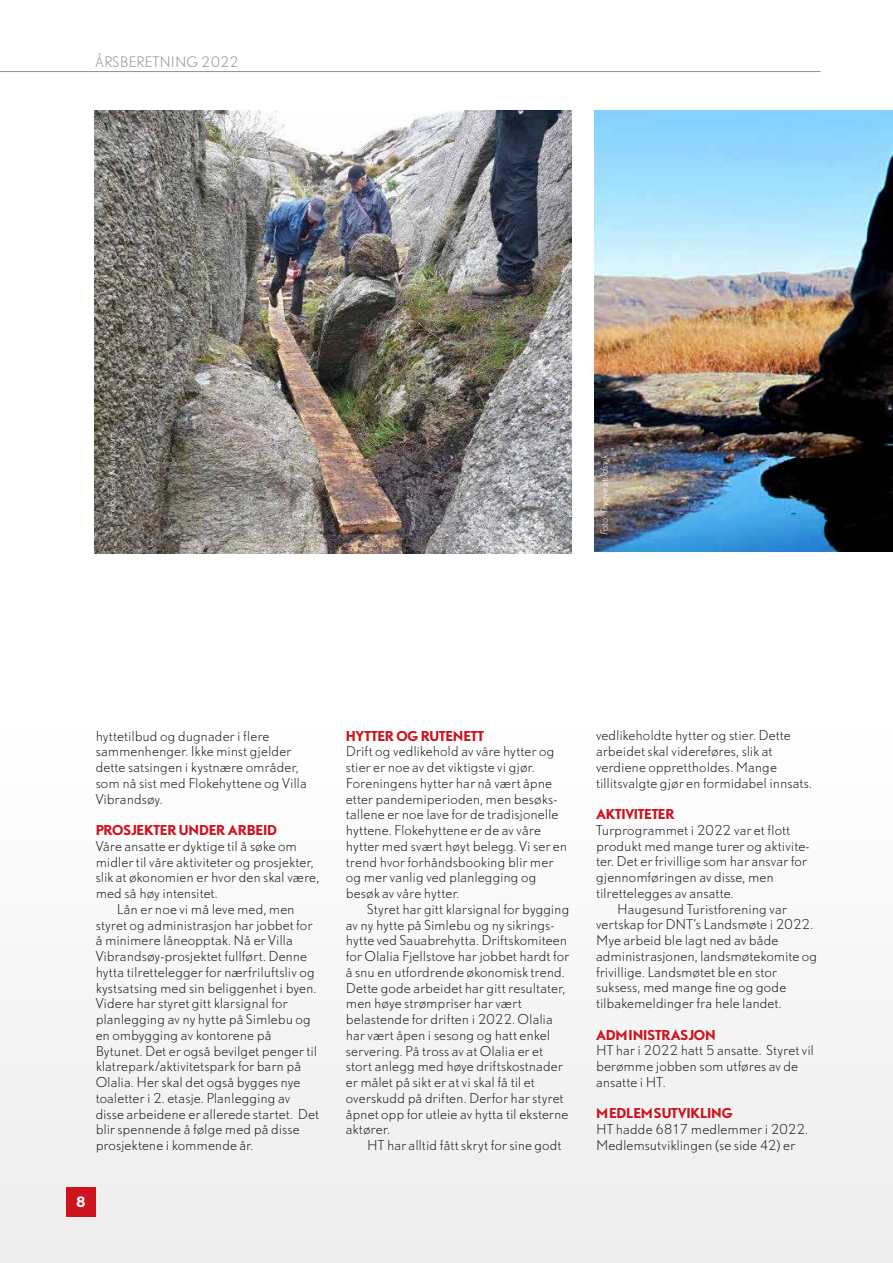
<style>
.page{position:relative;width:893px;height:1263px;background:#fff}
.page>*{position:absolute;margin:0;border:0;box-sizing:border-box;transform-origin:0 0}
.t1{font:300 13.5px "DTL Nobel TOT";color:#929292}
.t2{font:700 13.5px "DTL Nobel TOT";color:#fff}
.t3{font:300 12.75px/15.8px "DTL Nobel TOT";color:#1d1d1b}
.t4{font:700 12.75px "DTL Nobel TOT";letter-spacing:-.01em;color:#cd141e}
.t5{font:italic 300 9px "DTL Nobel TOT";color:#fff}
</style>
<div class="page">
<div style="left:0;top:726px;width:893px;height:537px;background:#f6f6f6"></div>
<hr style="left:0;top:71px;width:821px;height:1px;background:#929292">
<div style="left:66px;top:1187px;width:30px;height:30px;background:#cd141e"></div>
<img style="left:94px;top:111px;width:477px;height:443px">
<img style="left:594px;top:111px;width:299px;height:440px">
<p class="t1" style="left:95px;top:53px;width:145px">ÅRSBERETNING 2022</p>
<p class="t5" style="left:106px;top:517px;width:86px;rotate:-90deg">Foto: Geir Kvassheim</p>
<p class="t5" style="left:598px;top:535px;width:82px;rotate:-90deg">Foto: Trygve Studsvik</p>
<p class="t3" style="left:96px;top:728px;width:213px">hyttetilbud og dugnader i flere sammenhenger. Ikke minst gjelder dette satsingen i kystnære områder, som nå sist med Flokehyttene og Villa<br>Vibrandsøy.</p>
<p class="t4" style="left:96px;top:821px;width:183px">PROSJEKTER UNDER ARBEID</p>
<p class="t3" style="left:96px;top:838px;width:203px">Våre ansatte er dyktige til å søke om</p>
<p class="t3" style="left:96px;top:854px;width:219px">midler til våre aktiviteter og prosjekter,</p>
<p class="t3" style="left:96px;top:869px;width:225px">slik at økonomien er hvor den skal være,</p>
<p class="t3" style="left:96px;top:885px;width:124px">med så høy intensitet.</p>
<p class="t3" style="left:117px;top:901px;width:179px">Lån er noe vi må leve med, men</p>
<p class="t3" style="left:96px;top:917px;width:218px">styret og administrasjon har jobbet for</p>
<p class="t3" style="left:96px;top:932px;width:199px">å minimere låneopptak. Nå er Villa</p>
<p class="t3" style="left:96px;top:948px;width:213px">Vibrandsøy-prosjektet fullført. Denne</p>
<p class="t3" style="left:96px;top:964px;width:221px">hytta tilrettelegger for nærfriluftsliv og</p>
<p class="t3" style="left:96px;top:980px;width:222px">kystsatsing med sin beliggenhet i byen.</p>
<p class="t3" style="left:96px;top:995px;width:193px">Videre har styret gitt klarsignal for</p>
<p class="t3" style="left:96px;top:1011px;width:217px">planlegging av ny hytte på Simlebu og</p>
<p class="t3" style="left:96px;top:1027px;width:177px">en ombygging av kontorene på</p>
<p class="t3" style="left:96px;top:1043px;width:223px">Bytunet. Det er også bevilget penger til</p>
<p class="t3" style="left:96px;top:1058px;width:207px">klatrepark/aktivitetspark for barn på</p>
<p class="t3" style="left:96px;top:1074px;width:206px">Olalia. Her skal det også bygges nye</p>
<p class="t3" style="left:96px;top:1090px;width:196px">toaletter i 2. etasje. Planlegging av</p>
<p class="t3" style="left:96px;top:1106px;width:225px">disse arbeidene er allerede startet. Det</p>
<p class="t3" style="left:96px;top:1121px;width:205px">blir spennende å følge med på disse</p>
<p class="t3" style="left:96px;top:1137px;width:159px">prosjektene i kommende år.</p>
<p class="t2" style="left:76px;top:1192px;width:11px">8</p>
<p class="t4" style="left:346px;top:726px;width:140px">HYTTER OG RUTENETT</p>
<p class="t3" style="left:346px;top:743px;width:223px">Drift og vedlikehold av våre hytter og stier er noe av det viktigste vi gjør.<br>Foreningens hytter har nå vært åpne etter pandemiperioden, men besøks&shy;tallene er noe lave for de tradisjonelle hyttene. Flokehyttene er de av våre hytter med svært høyt belegg. Vi ser en trend hvor forhåndsbooking blir mer og mer vanlig ved planlegging og besøk av våre hytter.</p>
<p class="t3" style="left:346px;top:901px;width:225px;text-indent:21px">Styret har gitt klarsignal for bygging av ny hytte på Simlebu og ny sikrings&shy;hytte ved Sauabrehytta. Driftskomiteen for Olalia Fjellstove har jobbet hardt for å snu en utfordrende økonomisk trend.<br>Dette gode arbeidet har gitt resultater, men høye strømpriser har vært belastende for driften i 2022. Olalia har vært åpen i sesong og hatt enkel servering. På tross av at Olalia er et stort anlegg med høye driftskostnader er målet på sikt er at vi skal få til et overskudd på driften. Derfor har styret åpnet opp for utleie av hytta til eksterne aktører.</p>
<p class="t3" style="left:367px;top:1137px;width:196px">HT har alltid fått skryt for sine godt</p>
<p class="t3" style="left:596px;top:727px;width:218px">vedlikeholdte hytter og stier. Dette arbeidet skal videreføres, slik at verdiene opprettholdes. Mange tillitsvalgte gjør en formidabel innsats.</p>
<p class="t4" style="left:596px;top:805px;width:80px">AKTIVITETER</p>
<p class="t3" style="left:596px;top:822px;width:196px">Turprogrammet i 2022 var et flott</p>
<p class="t3" style="left:596px;top:838px;width:215px">produkt med mange turer og aktivite-</p>
<p class="t3" style="left:596px;top:853px;width:212px">ter. Det er frivillige som har ansvar for</p>
<p class="t3" style="left:596px;top:869px;width:179px">gjennomføringen av disse, men</p>
<p class="t3" style="left:596px;top:885px;width:139px">tilrettelegges av ansatte.</p>
<p class="t3" style="left:617px;top:901px;width:171px">Haugesund Turistforening var</p>
<p class="t3" style="left:596px;top:916px;width:219px">vertskap for DNT’s Landsmøte i 2022.</p>
<p class="t3" style="left:596px;top:932px;width:184px">Mye arbeid ble lagt ned av både</p>
<p class="t3" style="left:596px;top:948px;width:223px">administrasjonen, landsmøtekomite og</p>
<p class="t3" style="left:596px;top:964px;width:182px">frivillige. Landsmøtet ble en stor</p>
<p class="t3" style="left:596px;top:979px;width:192px">suksess, med mange fine og gode</p>
<p class="t3" style="left:596px;top:995px;width:187px">tilbakemeldinger fra hele landet.</p>
<p class="t4" style="left:596px;top:1025px;width:121px">ADMINISTRASJON</p>
<p class="t3" style="left:596px;top:1042px;width:220px">HT har i 2022 hatt 5 ansatte. Styret vil berømme jobben som utføres av de ansatte i HT.</p>
<p class="t4" style="left:596px;top:1104px;width:138px">MEDLEMSUTVIKLING</p>
<p class="t3" style="left:596px;top:1121px;width:214px">HT hadde 6817 medlemmer i 2022.<br>Medlemsutviklingen (se side 42) er</p>
</div>
